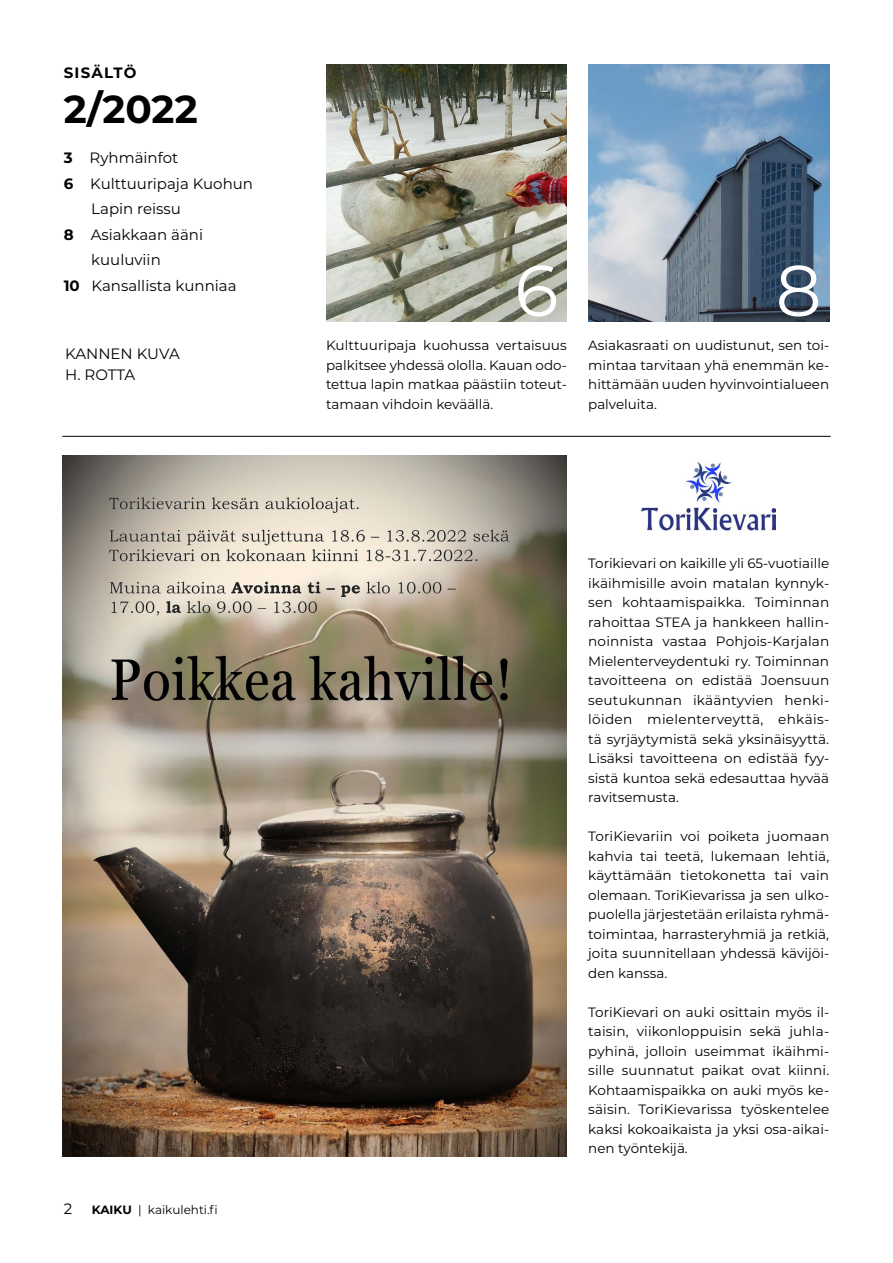
<style>
.page{position:relative;width:893px;height:1263px;background:#fff}
.page>*{position:absolute;margin:0;border:0;box-sizing:border-box;transform-origin:0 0}
.t1{font:72px "Montserrat";color:#fff}
.Otsikko{font:700 39px "Montserrat";color:#000}
.Sisällys{font:15px "Montserrat";color:#000}
.Kategoria{font:700 15px "Montserrat";letter-spacing:.08em;color:#000}
.Kuvateksti{font:13.5px/19.5px "Montserrat";color:#000;text-align:justify}
.t2{font:12px "Montserrat";color:#000}
.s1{font-weight:700}
</style>
<div class="page">
<img style="left:326px;top:64px;width:241px;height:258px">
<img style="left:588px;top:64px;width:241px;height:258px">
<hr style="left:62px;top:436px;width:769px;height:1px;background:#000">
<img style="left:62px;top:455px;width:505px;height:702px">
<img style="left:642px;top:462px;width:134px;height:69px">
<p class="Kategoria" style="left:64px;top:62px;width:74px">SISÄLTÖ</p>
<p class="Otsikko" style="left:64px;top:81px;width:135px">2/2022</p>
<p class="Sisällys" style="left:64px;top:147px;width:116px"><span class="s1">3</span> Ryhmäinfot</p>
<p class="Sisällys" style="left:64px;top:173px;width:191px"><span class="s1">6</span> Kulttuuripaja Kuohun</p>
<p class="Sisällys" style="left:91px;top:198px;width:91px">Lapin reissu</p>
<p class="Sisällys" style="left:64px;top:224px;width:141px"><span class="s1">8</span> Asiakkaan ääni</p>
<p class="Sisällys" style="left:91px;top:249px;width:71px">kuuluviin</p>
<p class="Sisällys" style="left:64px;top:275px;width:174px"><span class="s1">10</span> Kansallista kunniaa</p>
<p class="Sisällys" style="left:65px;top:343px;width:116px">KANNEN KUVA</p>
<p class="Sisällys" style="left:65px;top:364px;width:72px">H. ROTTA</p>
<p class="Sisällys" style="left:64px;top:1198px;width:10px">2</p>
<p class="t2" style="left:92px;top:1201px;width:127px"><span class="s1">KAIKU</span> | kaikulehti.fi</p>
<p class="t1" style="left:514px;top:241px;width:45px">6</p>
<p class="t1" style="left:776px;top:241px;width:47px">8</p>
<p class="Kuvateksti" style="left:326px;top:335px;width:242px">Kulttuuripaja kuohussa vertaisuus palkitsee yhdessä ololla. Kauan odo&shy;tettua lapin matkaa päästiin toteut&shy;tamaan vihdoin keväällä.</p>
<p class="Kuvateksti" style="left:588px;top:335px;width:242px">Asiakasraati on uudistunut, sen toi&shy;mintaa tarvitaan yhä enemmän ke&shy;hittämään uuden hyvinvointialueen palveluita.</p>
<p class="Kuvateksti" style="left:588px;top:553px;width:243px">Torikievari on kaikille yli 65-vuotiaille ikäihmisille avoin matalan kynnyk&shy;sen kohtaamispaikka. Toiminnan rahoittaa STEA ja hankkeen hallin&shy;noinnista vastaa Pohjois-Karjalan Mielenterveydentuki ry. Toiminnan tavoitteena on edistää Joensuun seutukunnan ikääntyvien henki&shy;löiden mielenterveyttä, ehkäis&shy;tä syrjäytymistä sekä yksinäisyyttä.<br>Lisäksi tavoitteena on edistää fyy&shy;sistä kuntoa sekä edesauttaa hyvää ravitsemusta.</p>
<p class="Kuvateksti" style="left:588px;top:826px;width:242px">ToriKievariin voi poiketa juomaan kahvia tai teetä, lukemaan lehtiä, käyttämään tietokonetta tai vain olemaan. ToriKievarissa ja sen ulko&shy;puolella järjestetään erilaista ryhmä&shy;toimintaa, harrasteryhmiä ja retkiä, joita suunnitellaan yhdessä kävijöi&shy;den kanssa.</p>
<p class="Kuvateksti" style="left:588px;top:1001px;width:243px">ToriKievari on auki osittain myös il&shy;taisin, viikonloppuisin sekä juhla&shy;pyhinä, jolloin useimmat ikäihmi&shy;sille suunnatut paikat ovat kiinni.<br>Kohtaamispaikka on auki myös ke&shy;säisin. ToriKievarissa työskentelee kaksi kokoaikaista ja yksi osa-aikai&shy;nen työntekijä.</p>
</div>
